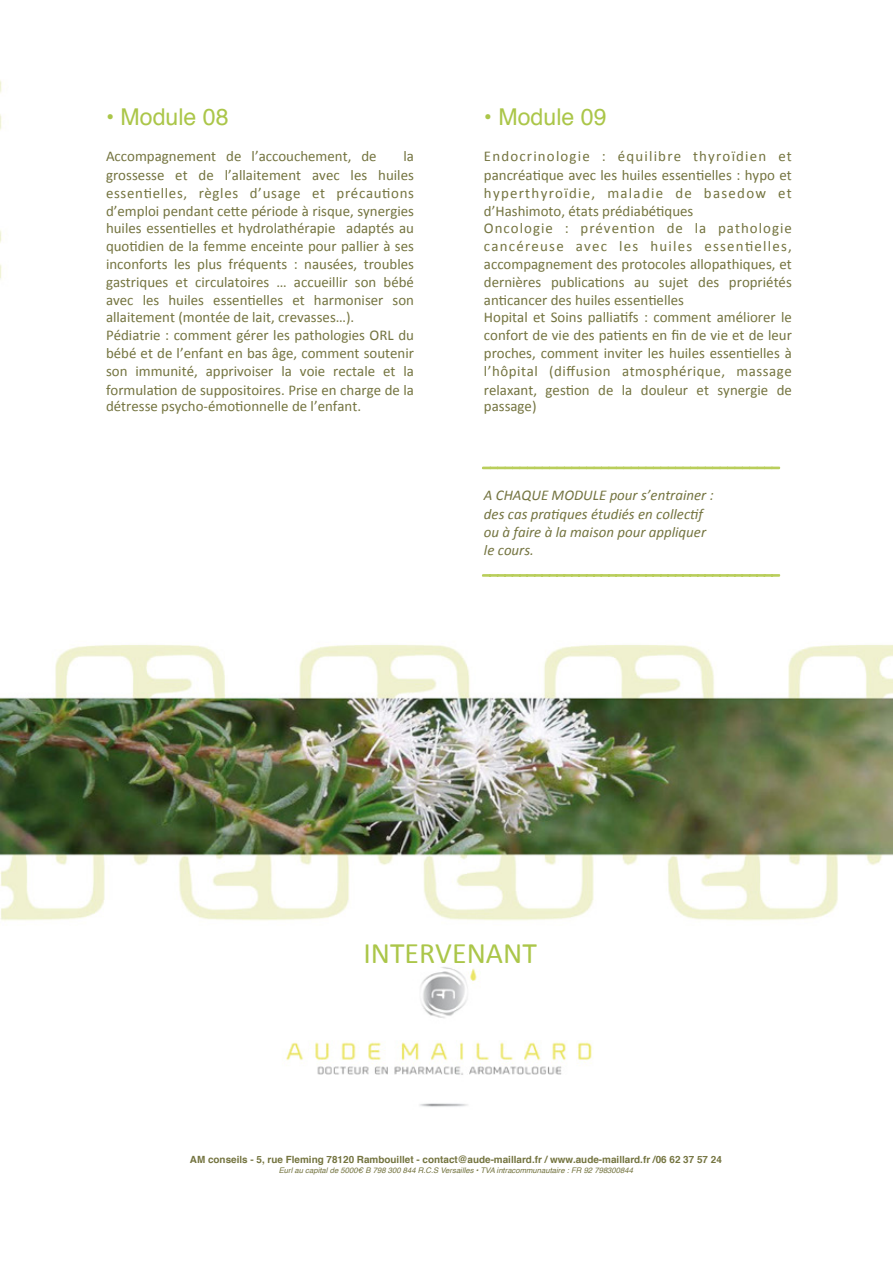
<style>
.page{position:relative;width:893px;height:1263px;background:#fff}
.page>*{position:absolute;margin:0;border:0;box-sizing:border-box;transform-origin:0 0}
.t1{font:29.7px "Calibri";color:#abc649}
.t2{font:23.1px "Helvetica";color:#abc649}
.t3{font:14.85px/18.1px "Calibri";color:#747440;text-align:justify}
.t4{font:italic 14.85px/18.1px "Calibri";color:#747440}
.t5{font:700 9.9px "Helvetica";color:#747440}
.t6{font:italic 7.65px "Helvetica";color:#747440}
</style>
<div class="page">
<img style="left:1px;top:82px;width:891px;height:839px">
<svg style="left:481px;top:466px;width:300px;height:4px"></svg>
<svg style="left:481px;top:573px;width:300px;height:4px"></svg>
<img style="left:286px;top:967px;width:306px;height:140px">
<h2 class="t2" style="left:106px;top:99px;width:124px">• Module 08</h2>
<p class="t3" style="left:106px;top:147px;width:272px">Accompagnement de l’accouchement, de</p>
<p class="t3" style="left:106px;top:147px;width:310px;text-indent:297px">la grossesse et de l’allaitement avec les huiles essen:elles, règles d’usage et précau:ons d’emploi pendant cede période à risque, synergies</p>
<p class="t3" style="left:106px;top:219px;width:309px">huiles essen:elles et hydrolathérapie adaptés au quo:dien de la femme enceinte pour pallier à ses inconforts les plus fréquents : nausées, troubles gastriques et circulatoires … accueillir son bébé avec les huiles essen:elles et harmoniser son</p>
<p class="t3" style="left:106px;top:308px;width:309px;text-align:left">allaitement (montée de lait, crevasses…).<br>Pédiatrie : comment gérer les pathologies ORL du bébé et de l’enfant en bas âge, comment soutenir son immunité, apprivoiser la voie rectale et la formula:on de suppositoires. Prise en charge de la</p>
<p class="t3" style="left:106px;top:397px;width:257px">détresse psycho-émo:onnelle de l’enfant.</p>
<h2 class="t2" style="left:484px;top:99px;width:124px">• Module 09</h2>
<p class="t3" style="left:484px;top:147px;width:309px">Endocrinologie : équilibre thyroïdien et pancréa:que avec les huiles essen:elles : hypo et hyperthyroïdie, maladie de basedow et d’Hashimoto, états prédiabé:ques</p>
<p class="t3" style="left:484px;top:219px;width:310px">Oncologie : préven:on de la pathologie cancéreuse avec les huiles essen:elles, accompagnement des protocoles allopathiques, et dernières publica:ons au sujet des propriétés an:cancer des huiles essen:elles</p>
<p class="t3" style="left:484px;top:308px;width:309px">Hopital et Soins pallia:fs : comment améliorer le confort de vie des pa:ents en fin de vie et de leur proches, comment inviter les huiles essen:elles à l’hôpital (diffusion atmosphérique, massage relaxant, ges:on de la douleur et synergie de</p>
<p class="t3" style="left:484px;top:397px;width:54px">passage)</p>
<p class="t4" style="left:484px;top:486px;width:231px">A CHAQUE MODULE pour s’entrainer : des cas pra:ques étudiés en collec:f ou à faire à la maison pour appliquer le cours.</p>
<h1 class="t1" style="left:363px;top:934px;width:175px">INTERVENANT</h1>
<p class="t5" style="left:190px;top:1151px;width:534px">AM conseils - 5, rue Fleming 78120 Rambouillet - contact@aude-maillard.fr / www.aude-maillard.fr /06 62 37 57 24</p>
<p class="t6" style="left:279px;top:1165px;width:356px">Eurl au capital de 5000€ B 798 300 844 R.C.S Versailles • TVA intracommunautaire : FR 92 798300844</p>
</div>
